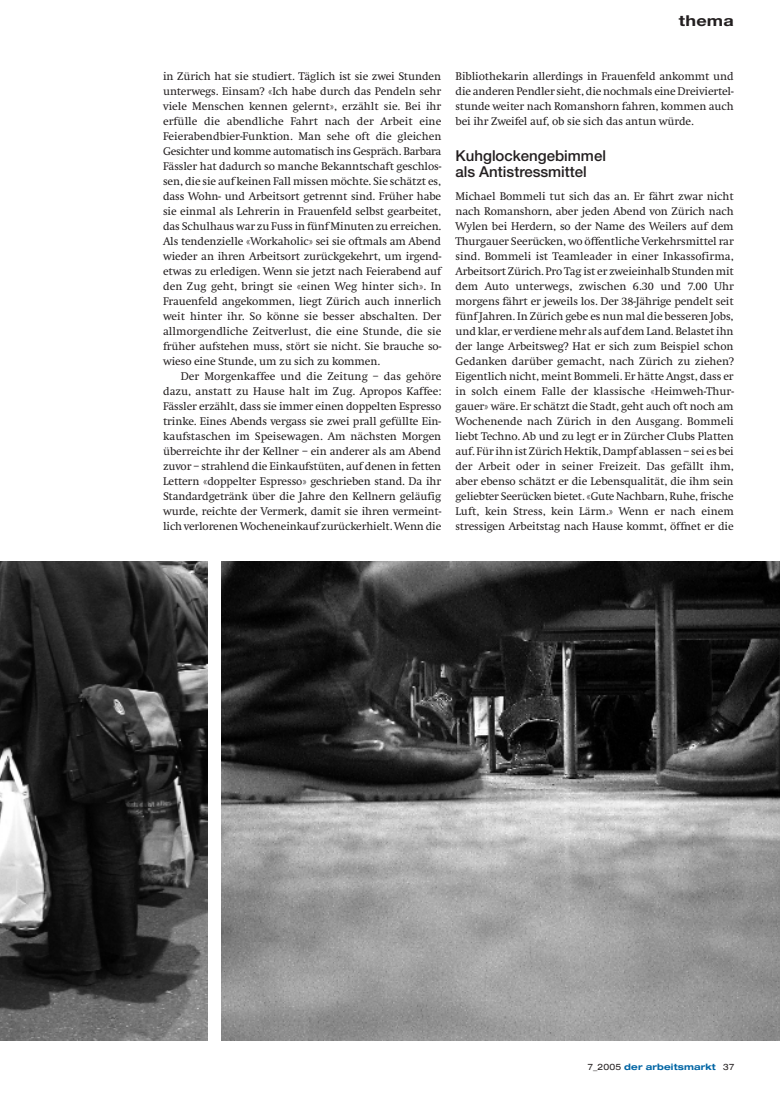
<style>
.page{position:relative;width:780px;height:1099px;background:#fff}
.page>*{position:absolute;margin:0;border:0;box-sizing:border-box;transform-origin:0 0}
.t1{font:500 15px/16.2px "Helvetica Neue";color:#231f20}
.t2{font:700 15px "Helvetica Neue";letter-spacing:.01em;color:#231f20;scale:1.2 1}
.t3{font:11.5px/15px "Swift";letter-spacing:-.01em;color:#231f20;text-align:justify}
.t4{font:700 expanded 8.75px "Helvetica Neue";letter-spacing:.015em;color:#0065a4}
.s1{font-weight:400;color:#231f20}
</style>
<div class="page">
<img style="left:0;top:561px;width:207px;height:479px">
<img style="left:221px;top:561px;width:559px;height:479px">
<h1 class="t2" style="left:678px;top:16px;width:47px">thema</h1>
<p class="t3" style="left:163px;top:68px;width:280px">in Zürich hat sie studiert. Täglich ist sie zwei Stunden unterwegs. Einsam? «Ich habe durch das Pendeln sehr viele Menschen kennen gelernt», erzählt sie. Bei ihr erfülle die abendliche Fahrt nach der Arbeit eine Feierabendbier-Funktion. Man sehe oft die gleichen Gesichter und komme automatisch ins Gespräch. Barbara Fässler hat dadurch so manche Bekanntschaft geschlos&shy;sen, die sie auf keinen Fall missen möchte. Sie schätzt es, dass Wohn- und Arbeitsort getrennt sind. Früher habe sie einmal als Lehrerin in Frauenfeld selbst gearbeitet, das Schulhaus war zu Fuss in fünf Minuten zu erreichen.<br>Als tendenzielle «Workaholic» sei sie oftmals am Abend wieder an ihren Arbeitsort zurückgekehrt, um irgend&shy;etwas zu erledigen. Wenn sie jetzt nach Feierabend auf den Zug geht, bringt sie «einen Weg hinter sich». In Frauenfeld angekommen, liegt Zürich auch innerlich weit hinter ihr. So könne sie besser abschalten. Der allmorgendliche Zeitverlust, die eine Stunde, die sie früher aufstehen muss, stört sie nicht. Sie brauche so&shy;wieso eine Stunde, um zu sich zu kommen.</p>
<p class="t3" style="left:163px;top:368px;width:280px;text-indent:18px">Der Morgenkaffee und die Zeitung – das gehöre dazu, anstatt zu Hause halt im Zug. Apropos Kaffee:<br>Fässler erzählt, dass sie immer einen doppelten Espresso trinke. Eines Abends vergass sie zwei prall gefüllte Ein&shy;kaufstaschen im Speisewagen. Am nächsten Morgen überreichte ihr der Kellner – ein anderer als am Abend zuvor – strahlend die Einkaufstüten, auf denen in fetten Lettern «doppelter Espresso» geschrieben stand. Da ihr Standardgetränk über die Jahre den Kellnern geläufig wurde, reichte der Vermerk, damit sie ihren vermeint&shy;lich verlorenen Wocheneinkauf zurückerhielt. Wenn die</p>
<p class="t3" style="left:455px;top:68px;width:280px">Bibliothekarin allerdings in Frauenfeld ankommt und die anderen Pendler sieht, die nochmals eine Dreiviertel&shy;stunde weiter nach Romanshorn fahren, kommen auch bei ihr Zweifel auf, ob sie sich das antun würde.</p>
<h1 class="t1" style="left:455px;top:149px;width:152px">Kuhglockengebimmel als Antistressmittel</h1>
<p class="t3" style="left:455px;top:188px;width:280px">Michael Bommeli tut sich das an. Er fährt zwar nicht nach Romanshorn, aber jeden Abend von Zürich nach Wylen bei Herdern, so der Name des Weilers auf dem Thurgauer Seerücken, wo öffentliche Verkehrsmittel rar sind. Bommeli ist Teamleader in einer Inkassofirma, Arbeitsort Zürich. Pro Tag ist er zweieinhalb Stunden mit dem Auto unterwegs, zwischen 6.30 und 7.00 Uhr morgens fährt er jeweils los. Der 38-Jährige pendelt seit fünf Jahren. In Zürich gebe es nun mal die besseren Jobs, und klar, er verdiene mehr als auf dem Land. Belastet ihn der lange Arbeitsweg? Hat er sich zum Beispiel schon Gedanken darüber gemacht, nach Zürich zu ziehen?<br>Eigentlich nicht, meint Bommeli. Er hätte Angst, dass er in solch einem Falle der klassische «Heimweh-Thur&shy;gauer» wäre. Er schätzt die Stadt, geht auch oft noch am Wochenende nach Zürich in den Ausgang. Bommeli liebt Techno. Ab und zu legt er in Zürcher Clubs Platten auf. Für ihn ist Zürich Hektik, Dampf ablassen – sei es bei der Arbeit oder in seiner Freizeit. Das gefällt ihm, aber ebenso schätzt er die Lebensqualität, die ihm sein geliebter Seerücken bietet. «Gute Nachbarn, Ruhe, frische Luft, kein Stress, kein Lärm.» Wenn er nach einem stressigen Arbeitstag nach Hause kommt, öffnet er die</p>
<p class="t4" style="left:587px;top:1063px;width:148px"><span class="s1">7_2005</span> der arbeitsmarkt <span class="s1">37</span></p>
</div>
